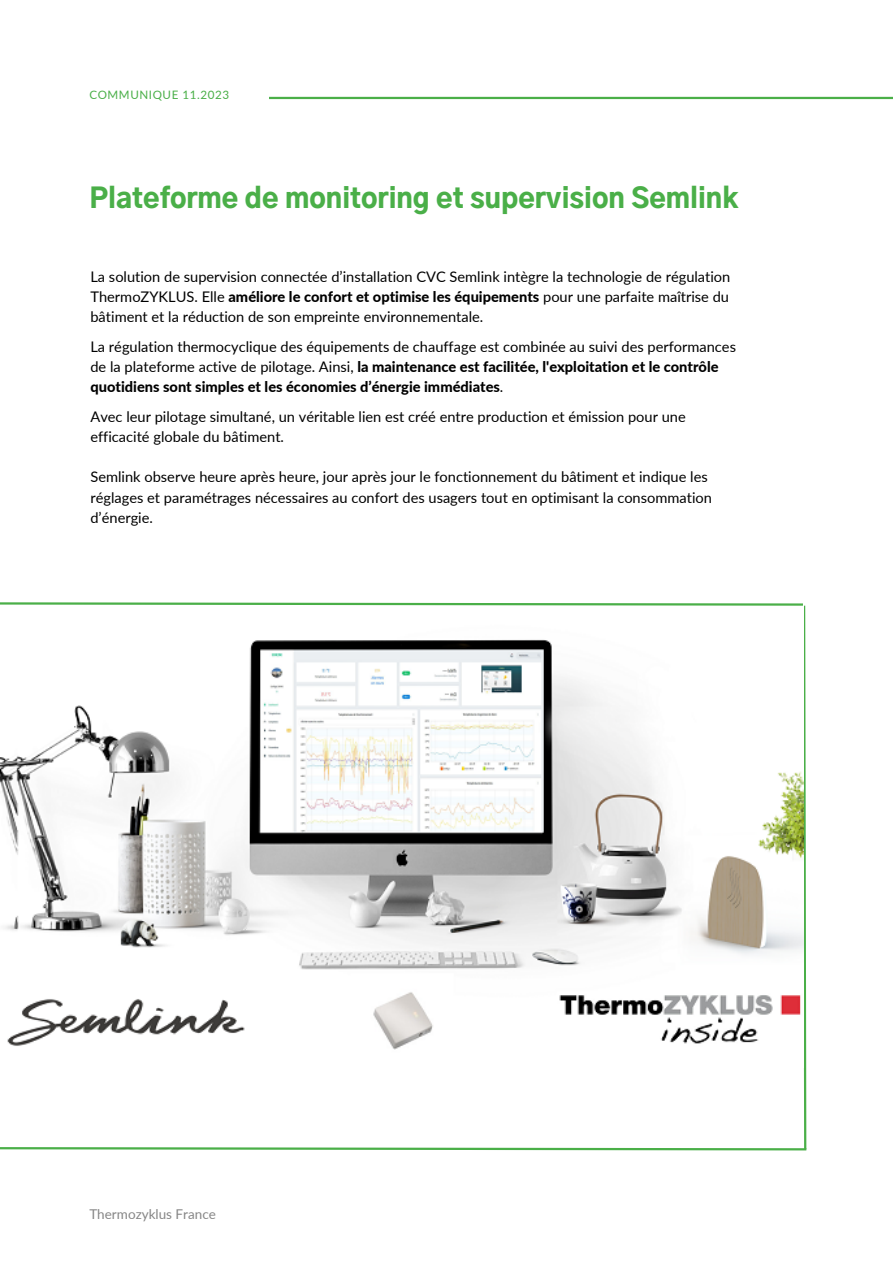
<style>
.page{position:relative;width:893px;height:1264px;background:#fff}
.page>*{position:absolute;margin:0;border:0;box-sizing:border-box;transform-origin:0 0}
.t1{font:900 27px "Gothic A1";color:#4aaf48}
.t2{font:14.7px/20px "Lato";color:#000}
.t3{font:13.5px "Lato";color:#868686}
.t4{font:11.55px "Lato";letter-spacing:.05em;color:#4aaf48}
.s1{font-weight:800}
</style>
<div class="page">
<hr style="left:269px;top:97px;width:623px;height:2px;background:#4aaf48">
<svg style="left:0;top:602px;width:807px;height:549px"></svg>
<p class="t4" style="left:89px;top:88px;width:141px">COMMUNIQUE 11.2023</p>
<p class="t1" style="left:89px;top:187px;width:650px">Plateforme de monitoring et supervision Semlink</p>
<p class="t2" style="left:90px;top:267px;width:641px;text-align:justify">La solution de supervision connectée d’installation CVC Semlink intègre la technologie de régulation ThermoZYKLUS. Elle <span class="s1">améliore le confort et optimise les équipements</span> pour une parfaite maîtrise du bâtiment et la réduction de son empreinte environnementale.</p>
<p class="t2" style="left:90px;top:337px;width:647px">La régulation thermocyclique des équipements de chauffage est combinée au suivi des performances de la plateforme active de pilotage. Ainsi, <span class="s1">la maintenance est facilitée, l'exploitation et le contrôle quotidiens sont simples et les économies d’énergie immédiates</span>.</p>
<p class="t2" style="left:90px;top:407px;width:597px">Avec leur pilotage simultané, un véritable lien est créé entre production et émission pour une efficacité globale du bâtiment.</p>
<p class="t2" style="left:90px;top:467px;width:623px">Semlink observe heure après heure, jour après jour le fonctionnement du bâtiment et indique les réglages et paramétrages nécessaires au confort des usagers tout en optimisant la consommation d’énergie.</p>
<p class="t3" style="left:89px;top:1205px;width:128px">Thermozyklus France</p>
</div>
